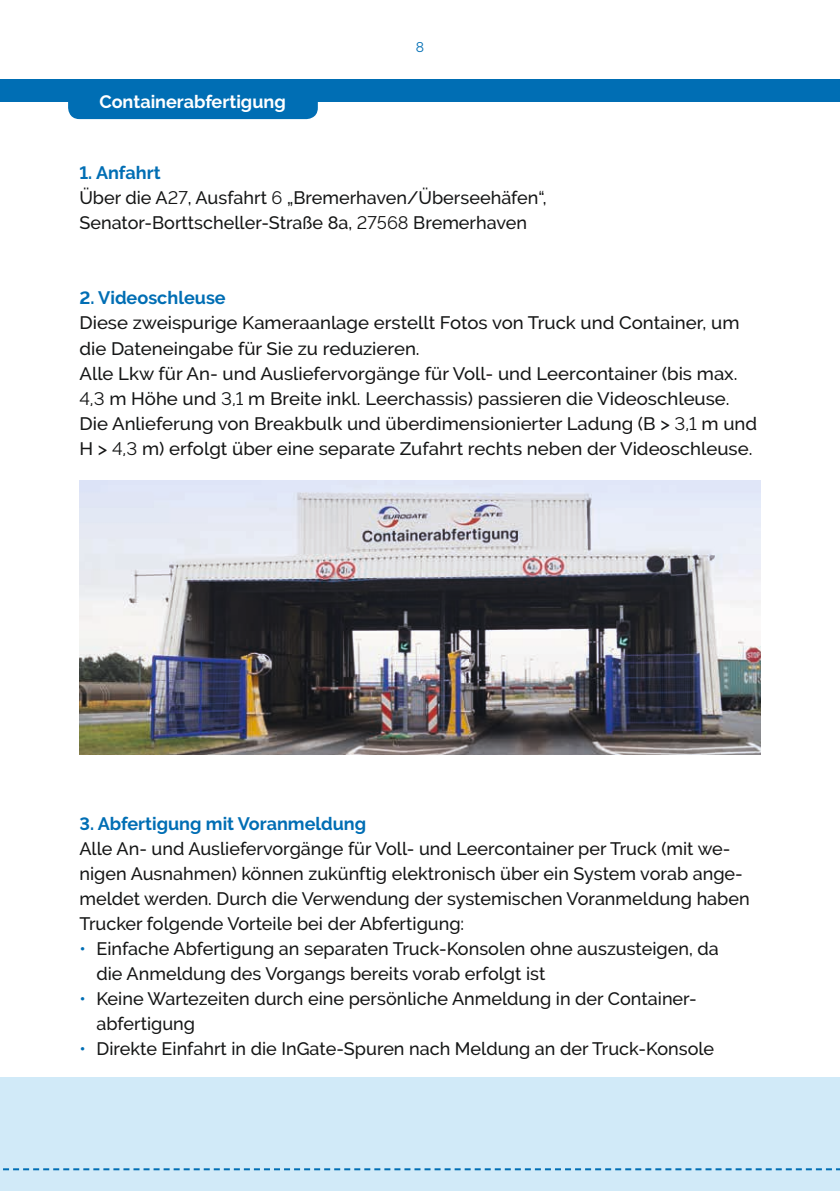
<style>
.page{position:relative;width:840px;height:1191px;background:#fff}
.page>*{position:absolute;margin:0;border:0;box-sizing:border-box;transform-origin:0 0}
.t1{font:500 18px/25px "Raleway";color:#151616}
.t2{font:700 18px "Raleway";color:#fff}
.t3{font:14px "Euro Gate Raleway";color:#006eb4}
.s1{font-family:"Euro Gate Raleway";font-weight:700;color:#006eb4}
.s2{font-weight:700;color:#006eb4}
.s3{font-family:"Euro Gate Raleway";font-weight:400}
.s4{color:#006eb4}
</style>
<div class="page">
<img style="left:79px;top:480px;width:681px;height:274px">
<div style="left:0;top:79px;width:839px;height:23px;background:#006eb4"></div>
<div style="left:0;top:1077px;width:839px;height:114px;background:#d1eaf8"></div>
<svg style="left:3px;top:1168px;width:836px;height:2px"></svg>
<div style="left:68px;top:79px;width:249px;height:40px;background:#006eb4;border-radius:11px"></div>
<p class="t2" style="left:99px;top:91px;width:188px">Containerabfertigung</p>
<p class="t3" style="left:415px;top:39px;width:10px">8</p>
<p class="t1" style="left:79px;top:161px;width:468px"><span class="s1">1</span><span class="s2">. Anfahrt<br></span>Über die A<span class="s3">27</span>, Ausfahrt <span class="s3">6</span> „Bremerhaven/Überseehäfen“,<br>Senator-Borttscheller-Straße 8a, <span class="s3">27568</span> Bremerhaven</p>
<p class="t1" style="left:79px;top:286px;width:679px"><span class="s1">2</span><span class="s2">. Videoschleuse<br></span>Diese zweispurige Kameraanlage erstellt Fotos von Truck und Container, um die Dateneingabe für Sie zu reduzieren.<br>Alle Lkw für An- und Ausliefervorgänge für Voll- und Leercontainer (bis max.<br><span class="s3">4,3</span> m Höhe und <span class="s3">3,1</span> m Breite inkl. Leerchassis) passieren die Videoschleuse.<br>Die Anlieferung von Breakbulk und überdimensionierter Ladung (B &gt; <span class="s3">3,1</span> m und H &gt; <span class="s3">4,3</span> m) erfolgt über eine separate Zufahrt rechts neben der Videoschleuse.</p>
<p class="t1" style="left:79px;top:811px;width:671px"><span class="s1">3</span><span class="s2">. Abfertigung mit Voranmeldung<br></span>Alle An- und Ausliefervorgänge für Voll- und Leercontainer per Truck (mit we&shy;nigen Ausnahmen) können zukünftig elektronisch über ein System vorab ange&shy;meldet werden. Durch die Verwendung der systemischen Voranmeldung haben Trucker folgende Vorteile bei der Abfertigung:</p>
<p class="t1" style="left:96px;top:936px;width:623px;text-indent:-17px"><span class="s4">•</span> Einfache Abfertigung an separaten Truck-Konsolen ohne auszusteigen, da die Anmeldung des Vorgangs bereits vorab erfolgt ist</p>
<p class="t1" style="left:96px;top:986px;width:601px;text-indent:-17px"><span class="s4">•</span> Keine Wartezeiten durch eine persönliche Anmeldung in der Container&shy;abfertigung</p>
<p class="t1" style="left:79px;top:1036px;width:636px"><span class="s4">•</span> Direkte Einfahrt in die InGate-Spuren nach Meldung an der Truck-Konsole</p>
</div>
